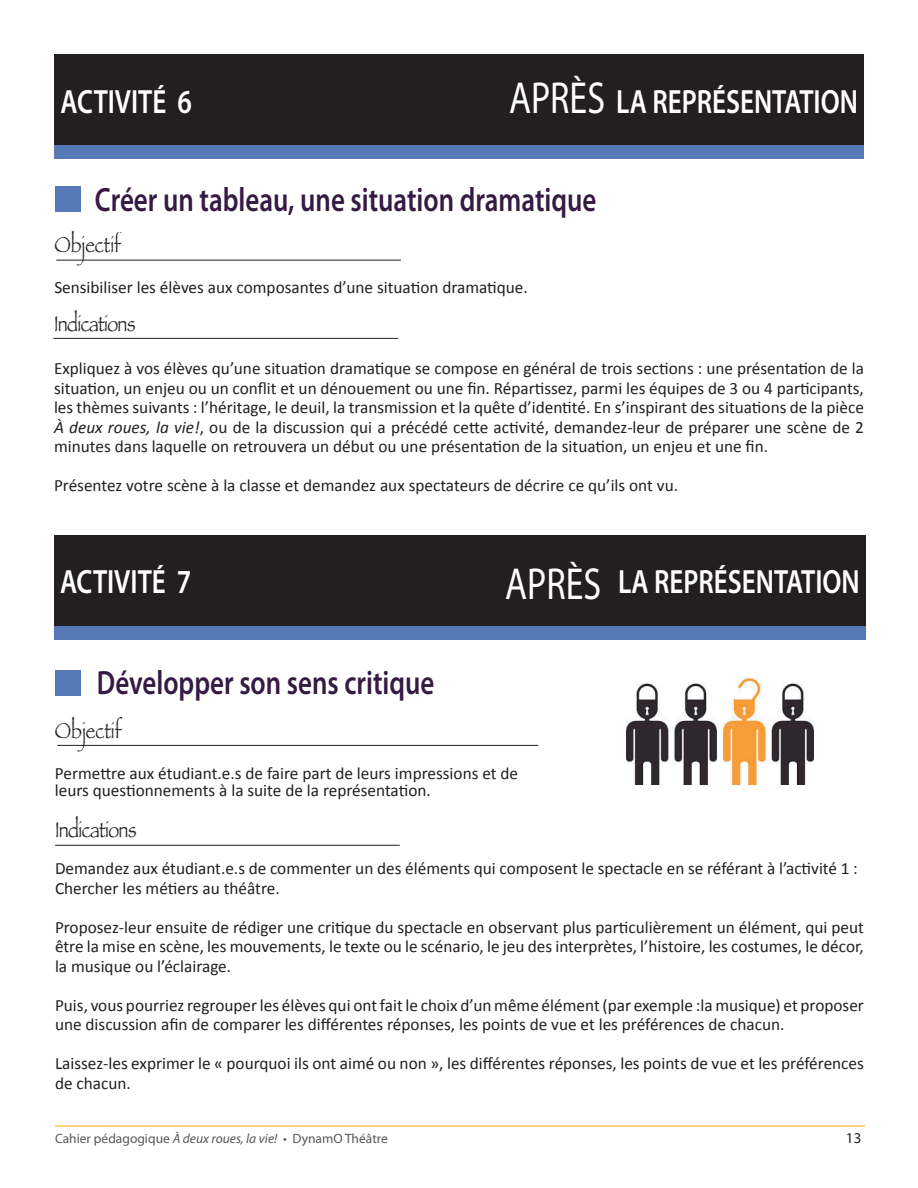
<style>
.page{position:relative;width:918px;height:1188px;background:#fff}
.page>*{position:absolute;margin:0;border:0;box-sizing:border-box;transform-origin:0 0}
.t1{font:600 33.75px "Myriad Pro";color:#351a42;scale:.8 1}
.t2{font:600 33.75px "Myriad Pro";color:#fff;scale:.8 1}
.t3{font:22.5px "Papyrus";letter-spacing:-.03em;color:#231f20;scale:.8 1}
.t4{font:22.5px "Papyrus";color:#231f20;scale:.8 1}
.t5{font:17.25px/19.5px "Calibri";color:#231f20}
.t6{font:15px "Myriad Pro";color:#231f20}
.t7{font:13.5px "Myriad Pro";color:#57585a}
.s1{font-weight:400;font-size:45px}
.s2{font-style:italic}
</style>
<div class="page">
<div style="left:55px;top:186px;width:26px;height:25px;background:#5779b8"></div>
<div style="left:55px;top:670px;width:26px;height:25px;background:#5779b8"></div>
<hr style="left:56px;top:260px;width:345px;height:1px;background:#231f20">
<hr style="left:53px;top:338px;width:345px;height:1px;background:#231f20">
<hr style="left:55px;top:845px;width:345px;height:1px;background:#231f20">
<div style="left:55px;top:55px;width:809px;height:90px;background:#231f20"></div>
<div style="left:55px;top:145px;width:809px;height:14px;background:#5779b8"></div>
<div style="left:54px;top:626px;width:812px;height:14px;background:#5779b8"></div>
<div style="left:54px;top:536px;width:812px;height:90px;background:#231f20"></div>
<img style="left:626px;top:678px;width:188px;height:106px">
<hr style="left:57px;top:745px;width:481px;height:1px;background:#231f20">
<hr style="left:55px;top:1125px;width:810px;height:1px;background:#f6d481">
<h1 class="t2" style="left:61px;top:80px;width:166px">ACTIVITÉ 6</h1>
<h1 class="t2" style="left:509px;top:80px;width:438px"><span class="s1">APRÈS</span> LA REPRÉSENTATION</h1>
<h1 class="t1" style="left:95px;top:178px;width:628px">Créer un tableau, une situation dramatique</h1>
<h2 class="t4" style="left:54px;top:231px;width:85px">Objectif</h2>
<p class="t5" style="left:54px;top:277px;width:475px">Sensibiliser les élèves aux composantes d’une situation dramatique.</p>
<h2 class="t3" style="left:54px;top:310px;width:103px">Indications</h2>
<p class="t5" style="left:54px;top:359px;width:811px;text-align:justify">Expliquez à vos élèves qu’une situation dramatique se compose en général de trois sections : une présentation de la situation, un enjeu ou un conflit et un dénouement ou une fin. Répartissez, parmi les équipes de 3 ou 4 participants, les thèmes suivants : l’héritage, le deuil, la transmission et la quête d’identité. En s’inspirant des situations de la pièce <span class="s2">À deux roues, la vie!</span>, ou de la discussion qui a précédé cette activité, demandez-leur de préparer une scène de 2 minutes dans laquelle on retrouvera un début ou une présentation de la situation, un enjeu et une fin.</p>
<p class="t5" style="left:54px;top:476px;width:626px">Présentez votre scène à la classe et demandez aux spectateurs de décrire ce qu’ils ont vu.</p>
<h1 class="t2" style="left:60px;top:560px;width:166px">ACTIVITÉ 7</h1>
<h1 class="t2" style="left:505px;top:560px;width:445px"><span class="s1">APRÈS</span> LA REPRÉSENTATION</h1>
<h1 class="t1" style="left:97px;top:661px;width:423px">Développer son sens critique</h1>
<h2 class="t4" style="left:55px;top:717px;width:85px">Objectif</h2>
<p class="t5" style="left:55px;top:764px;width:465px;line-height:18px">Permettre aux étudiant.e.s de faire part de leurs impressions et de leurs questionnements à la suite de la représentation.</p>
<h2 class="t3" style="left:55px;top:816px;width:103px">Indications</h2>
<p class="t5" style="left:55px;top:859px;width:804px">Demandez aux étudiant.e.s de commenter un des éléments qui composent le spectacle en se référant à l’activité 1 :<br>Chercher les métiers au théâtre.</p>
<p class="t5" style="left:55px;top:917px;width:810px;text-align:justify">Proposez-leur ensuite de rédiger une critique du spectacle en observant plus particulièrement un élément, qui peut être la mise en scène, les mouvements, le texte ou le scénario, le jeu des interprètes, l’histoire, les costumes, le décor, la musique ou l’éclairage.</p>
<p class="t5" style="left:55px;top:995px;width:810px">Puis, vous pourriez regrouper les élèves qui ont fait le choix d’un même élément (par exemple :la musique) et proposer une discussion afin de comparer les différentes réponses, les points de vue et les préférences de chacun.</p>
<p class="t5" style="left:55px;top:1054px;width:810px">Laissez-les exprimer le « pourquoi ils ont aimé ou non », les différentes réponses, les points de vue et les préférences de chacun.</p>
<p class="t7" style="left:55px;top:1130px;width:334px">Cahier pédagogique <span class="s2">À deux roues, la vie!</span> • DynamO Théâtre</p>
<p class="t6" style="left:846px;top:1129px;width:17px">13</p>
</div>
